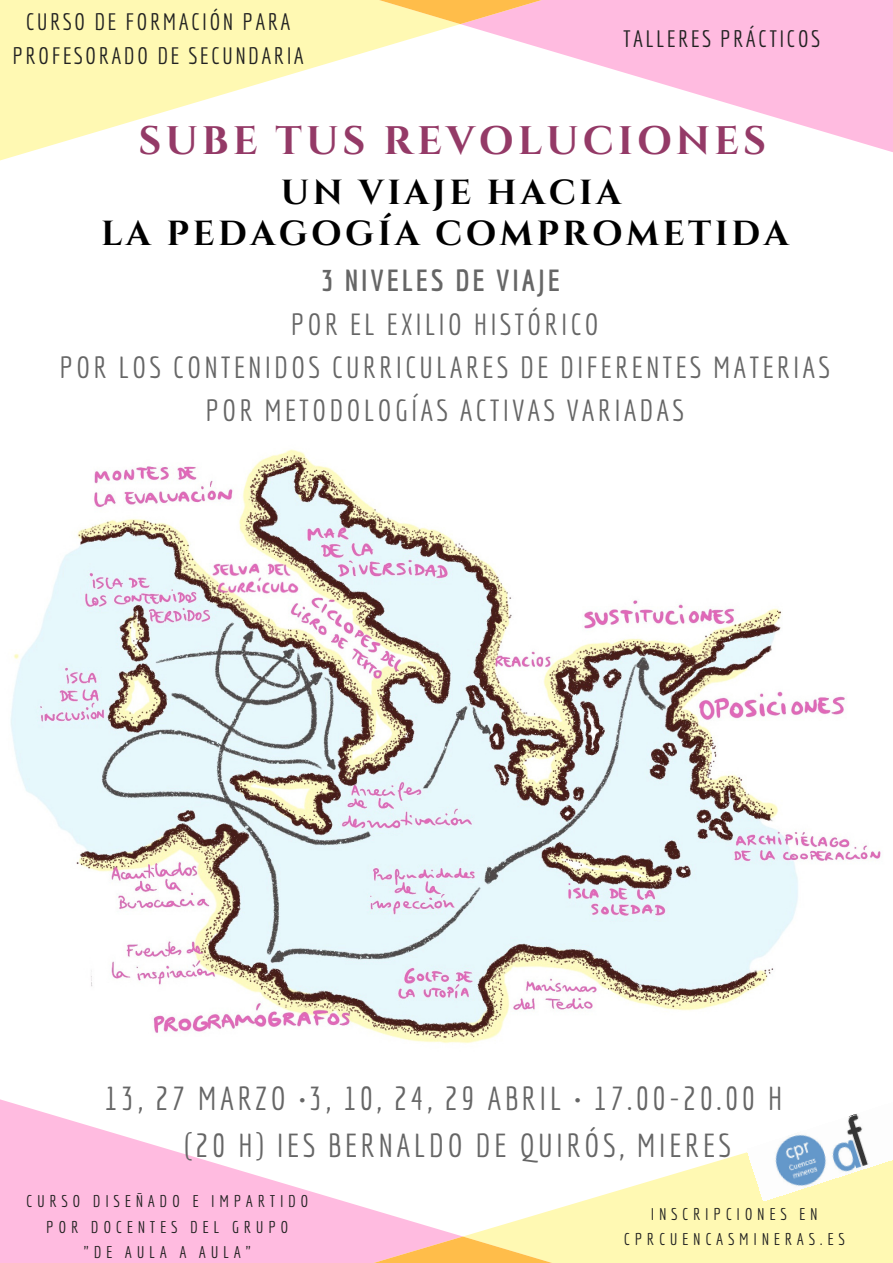
<style>
.page{position:relative;width:893px;height:1263px;background:#fff}
.page>*{position:absolute;margin:0;border:0;box-sizing:border-box;transform-origin:0 0}
.t1{font:700 39.75px "Cinzel";letter-spacing:.1em;color:#943a67}
.t2{font:700 34.72px/40.5px "Cinzel";letter-spacing:.1em;color:#000;text-align:center}
.t3{font:32.47px/47.2px "Economica";letter-spacing:.1em;color:#666}
.t4{font:29.78px/43.3px "Economica";letter-spacing:.1em;color:#666;text-align:center}
.t5{font:700 29.78px "Economica";letter-spacing:.1em;color:#666}
.t6{font:23.17px/33.8px "Economica";letter-spacing:.1em;color:#222;text-align:center}
.t7{font:16.58px/25.3px "Economica";letter-spacing:.28em;color:#222;text-align:center}
</style>
<div class="page">
<svg style="left:0;top:0;width:460px;height:161px;fill:#fff9b3"></svg>
<svg style="left:460px;top:0;width:433px;height:152px;fill:#ffbbe0"></svg>
<svg style="left:248px;top:0;width:425px;height:24px;background:#ffd4b1"></svg>
<svg style="left:465px;top:1152px;width:428px;height:111px;fill:#fff9b3"></svg>
<svg style="left:0;top:1099px;width:461px;height:164px;fill:#ffbbe0"></svg>
<svg style="left:248px;top:1236px;width:429px;height:27px;background:#ffd4af"></svg>
<img style="left:747px;top:1114px;width:146px;height:86px">
<img style="left:10px;top:449px;width:871px;height:594px">
<p class="t6" style="left:12px;top:5px;width:293px">CURSO DE FORMACIÓN PARA<br>PROFESORADO DE SECUNDARIA</p>
<p class="t6" style="left:623px;top:22px;width:199px">TALLERES PRÁCTICOS</p>
<h1 class="t1" style="left:138px;top:115px;width:629px">SUBE TUS REVOLUCIONES</h1>
<p class="t2" style="left:101px;top:174px;width:689px">UN VIAJE HACIA<br>LA PEDAGOGÍA COMPROMETIDA</p>
<p class="t5" style="left:321px;top:263px;width:240px">3 NIVELES DE VIAJE</p>
<p class="t4" style="left:59px;top:302px;width:772px">POR EL EXILIO HISTÓRICO<br>POR LOS CONTENIDOS CURRICULARES DE DIFERENTES MATERIAS<br>POR METODOLOGÍAS ACTIVAS VARIADAS</p>
<p class="t3" style="left:184px;top:1074px;width:600px;text-indent:-80px">13, 27 MARZO •3, 10, 24, 29 ABRIL • 17.00-20.00 H (20 H) IES BERNALDO DE QUIRÓS, MIERES</p>
<p class="t7" style="left:26px;top:1188px;width:284px">CURSO DISEÑADO E IMPARTIDO<br>POR DOCENTES DEL GRUPO<br>"DE AULA A AULA"</p>
<p class="t7" style="left:624px;top:1201px;width:223px">INSCRIPCIONES EN<br>CPRCUENCASMINERAS.ES</p>
</div>
